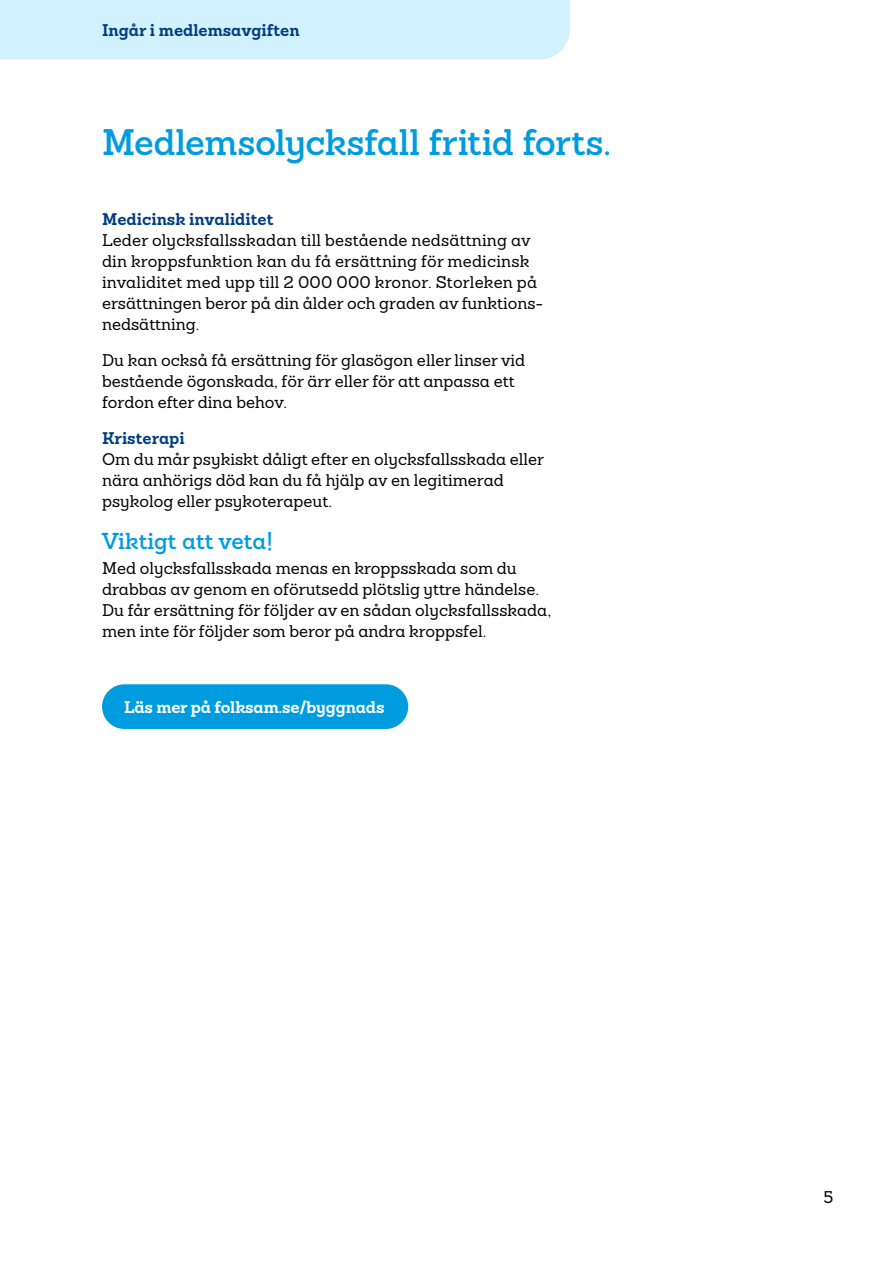
<style>
.page{position:relative;width:893px;height:1263px;background:#fff}
.page>*{position:absolute;margin:0;border:0;box-sizing:border-box;transform-origin:0 0}
.Rubrik_24_26{font:600 36px "Sanchez Folksam";letter-spacing:-.015em;color:#009ce0}
.Rubrik_15_18{font:600 22.5px "Sanchez Folksam";color:#009ce0}
.Brödtext_11_14{font:500 16.5px/21px "Sanchez Folksam";color:#000}
.Brödtext_nytt_stycke_2_11_14{font:500 16.5px/21px "Sanchez Folksam";color:#000}
.Rubrik_11_14{font:700 16.5px "Sanchez Folksam";color:#003e80}
.t1{font:700 16.5px "Sanchez Folksam";letter-spacing:-.01em;color:#fff}
.Huvud_-_låsupp_färg_1{font:700 16.5px "Sanchez Folksam";color:#003e80}
</style>
<div class="page">
<div style="left:0;top:0;width:570px;height:60px;background:#d2f1fe"></div>
<div style="left:102px;top:684px;width:306px;height:45px;background:#009ce0;border-radius:22px"></div>
<p class="Huvud_-_låsupp_färg_1" style="left:102px;top:19px;width:199px">Ingår i medlemsavgiften</p>
<p class="Rubrik_24_26" style="left:102px;top:118px;width:511px">Medlemsolycksfall fritid forts.</p>
<p class="Rubrik_11_14" style="left:102px;top:208px;width:173px">Medicinsk invaliditet</p>
<p class="Brödtext_11_14" style="left:102px;top:229px;width:443px">Leder olycksfallsskadan till bestående nedsättning av din kroppsfunktion kan du få ersättning för medicinsk invaliditet med upp till 2 000 000 kronor. Storleken på ersättningen beror på din ålder och graden av funktions&shy;nedsättning.</p>
<p class="Brödtext_nytt_stycke_2_11_14" style="left:102px;top:349px;width:425px">Du kan också få ersättning för glasögon eller linser vid bestående ögonskada, för ärr eller för att anpassa ett</p>
<p class="Brödtext_11_14" style="left:102px;top:391px;width:187px">fordon efter dina behov.</p>
<p class="Rubrik_11_14" style="left:102px;top:426px;width:84px">Kristerapi</p>
<p class="Brödtext_11_14" style="left:102px;top:448px;width:444px">Om du mår psykiskt dåligt efter en olycksfallsskada eller nära anhörigs död kan du få hjälp av en legitimerad</p>
<p class="Brödtext_11_14" style="left:102px;top:490px;width:231px">psykolog eller psykoterapeut.</p>
<p class="Rubrik_15_18" style="left:102px;top:526px;width:172px">Viktigt att veta!</p>
<p class="Brödtext_11_14" style="left:102px;top:557px;width:439px">Med olycksfallsskada menas en kroppsskada som du drabbas av genom en oförutsedd plötslig yttre händelse.</p>
<p class="Brödtext_11_14" style="left:102px;top:599px;width:451px">Du får ersättning för följder av en sådan olycksfallsskada, men inte för följder som beror på andra kroppsfel.</p>
<p class="t1" style="left:124px;top:695px;width:262px">Läs mer på folksam.se/byggnads</p>
<p class="Brödtext_11_14" style="left:823px;top:1187px;width:11px">5</p>
</div>
